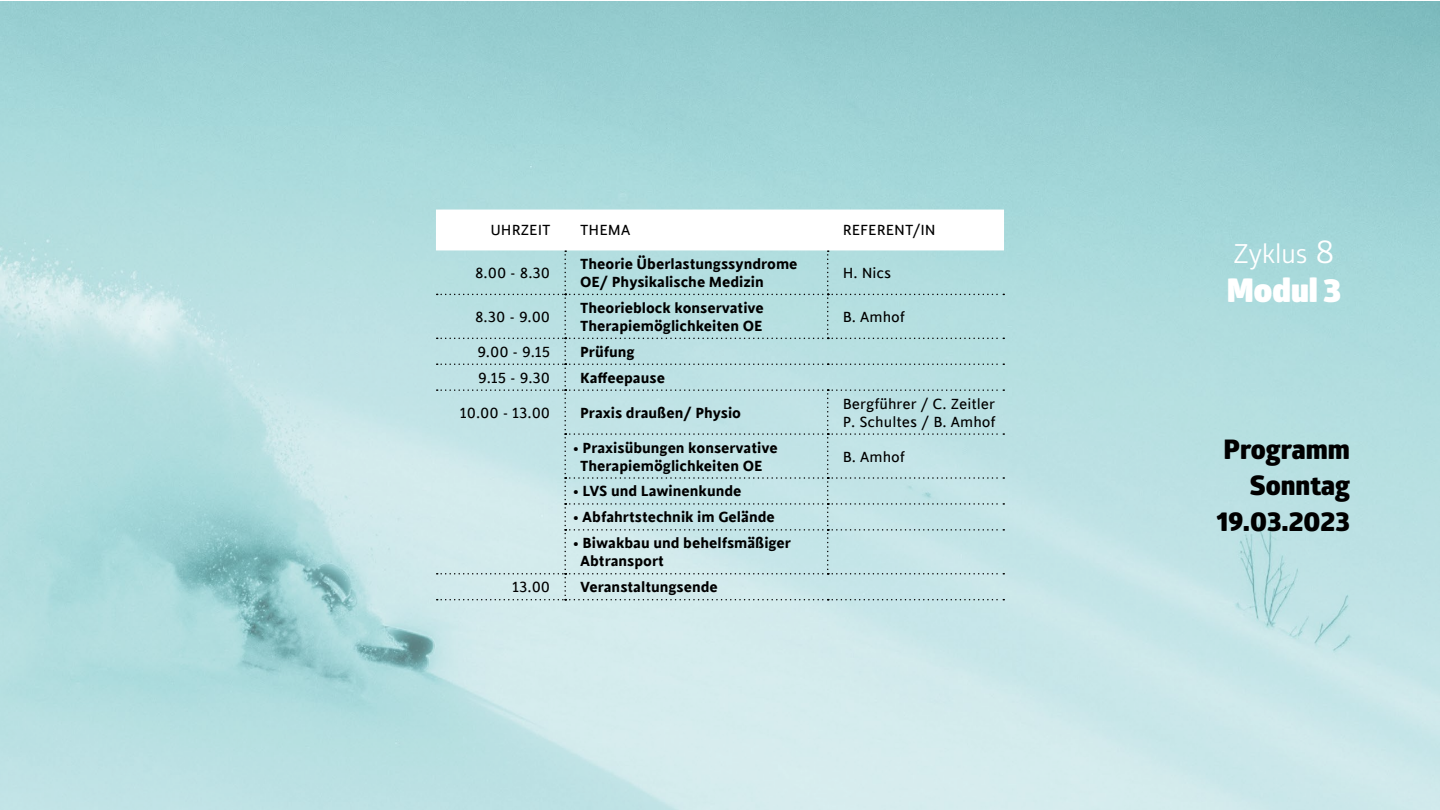
<style>
.page{position:relative;width:1440px;height:810px;background:#fff}
.page>*{position:absolute;margin:0;border:0;box-sizing:border-box;transform-origin:0 0}
.t1{font:900 32.78px "Glober";color:#fff}
.Absatzformat_4{font:800 27px "Glober";color:#000}
.t2{font:26.25px "Glober";color:#fff}
.Tabellentext_formati{font:700 16.5px/18px "Cinta";color:#000}
.Tabellentext_formati-2{font:16.5px/18px "Cinta";color:#000}
.s1{font-size:32.78px}
</style>
<div class="page">
<img style="left:0;top:1px;width:1440px;height:809px">
<svg style="left:436px;top:210px;width:568px;height:390px"></svg>
<p class="Tabellentext_formati-2" style="left:490px;top:222px;width:62px">UHRZEIT</p>
<p class="Tabellentext_formati-2" style="left:580px;top:222px;width:52px">THEMA</p>
<p class="Tabellentext_formati-2" style="left:843px;top:222px;width:95px">REFERENT/IN</p>
<p class="Tabellentext_formati-2" style="left:475px;top:264px;width:77px">8.00 - 8.30</p>
<p class="Tabellentext_formati" style="left:580px;top:255px;width:219px">Theorie Überlastungssyndrome<br>OE/ Physikalische Medizin</p>
<p class="Tabellentext_formati-2" style="left:843px;top:264px;width:50px">H. Nics</p>
<p class="Tabellentext_formati-2" style="left:475px;top:308px;width:77px">8.30 - 9.00</p>
<p class="Tabellentext_formati" style="left:580px;top:299px;width:185px">Theorieblock konservative<br>Therapiemöglichkeiten OE</p>
<p class="Tabellentext_formati-2" style="left:843px;top:308px;width:64px">B. Amhof</p>
<p class="Tabellentext_formati-2" style="left:477px;top:343px;width:74px">9.00 - 9.15</p>
<p class="Tabellentext_formati" style="left:580px;top:343px;width:56px">Prüfung</p>
<p class="Tabellentext_formati-2" style="left:478px;top:369px;width:73px">9.15 - 9.30</p>
<p class="Tabellentext_formati" style="left:580px;top:369px;width:86px">Kaffeepause</p>
<p class="Tabellentext_formati-2" style="left:460px;top:404px;width:92px">10.00 - 13.00</p>
<p class="Tabellentext_formati" style="left:580px;top:404px;width:162px">Praxis draußen/ Physio</p>
<p class="Tabellentext_formati-2" style="left:843px;top:395px;width:154px">Bergführer / C. Zeitler<br>P. Schultes / B. Amhof</p>
<p class="Tabellentext_formati" style="left:573px;top:439px;width:206px;text-align:center">• Praxisübungen konservative<br>Therapiemöglichkeiten OE</p>
<p class="Tabellentext_formati-2" style="left:843px;top:448px;width:64px">B. Amhof</p>
<p class="Tabellentext_formati" style="left:573px;top:483px;width:170px">• LVS und Lawinenkunde</p>
<p class="Tabellentext_formati" style="left:573px;top:509px;width:204px">• Abfahrtstechnik im Gelände</p>
<p class="Tabellentext_formati" style="left:580px;top:535px;width:212px;text-indent:-8px">• Biwakbau und behelfsmäßiger<br>Abtransport</p>
<p class="Tabellentext_formati-2" style="left:512px;top:579px;width:39px">13.00</p>
<p class="Tabellentext_formati" style="left:580px;top:578px;width:139px">Veranstaltungsende</p>
<p class="t2" style="left:1234px;top:235px;width:102px">Zyklus <span class="s1">8</span></p>
<p class="t1" style="left:1227px;top:265px;width:116px">Modul 3</p>
<p class="Absatzformat_4" style="left:1224px;top:429px;width:128px">Programm</p>
<p class="Absatzformat_4" style="left:1250px;top:465px;width:102px">Sonntag</p>
<p class="Absatzformat_4" style="left:1217px;top:501px;width:135px">19.03.2023</p>
</div>
